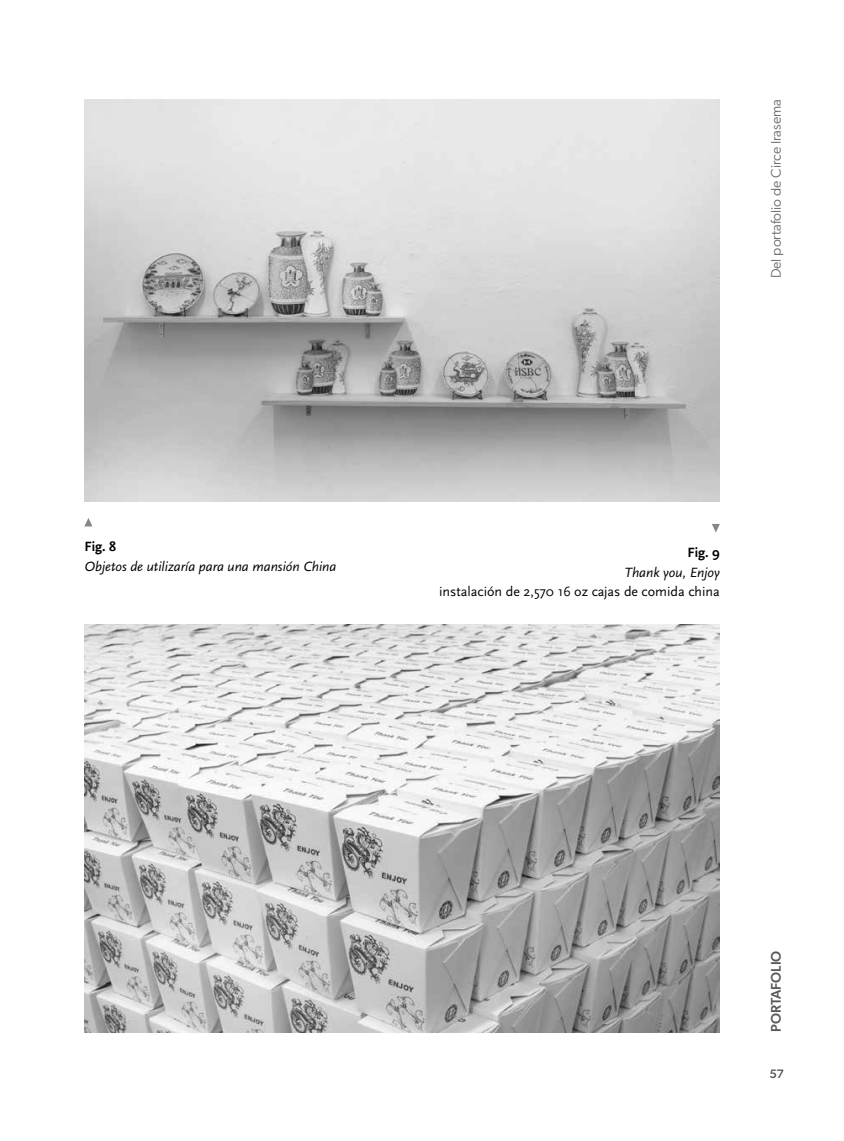
<style>
.page{position:relative;width:844px;height:1141px;background:#fff}
.page>*{position:absolute;margin:0;border:0;box-sizing:border-box;transform-origin:0 0}
.t1{font:italic 14px "Scala Sans Pro";color:#000}
.t2{font:14px "Scala Sans Pro";color:#000}
.t3{font:14px "Gibson";color:#706f6f}
.t4{font:500 14px "Gibson";color:#575756}
.t5{font:700 14px "Scala Sans Pro";color:#000}
.t6{font:500 12.25px "Gibson";color:#575756}
</style>
<div class="page">
<img style="left:84px;top:99px;width:635px;height:402px">
<img style="left:84px;top:625px;width:635px;height:408px">
<svg style="left:84px;top:518px;width:8px;height:8px"></svg>
<svg style="left:712px;top:524px;width:7px;height:9px"></svg>
<p class="t3" style="left:767px;top:278px;width:181px;rotate:-90deg">Del portafolio de Circe Irasema</p>
<p class="t5" style="left:84px;top:539px;width:33px">Fig. 8</p>
<p class="t1" style="left:84px;top:558px;width:253px">Objetos de utilizaría para una mansión China</p>
<p class="t5" style="left:687px;top:545px;width:34px">Fig. 9</p>
<p class="t1" style="left:624px;top:564px;width:97px">Thank you, Enjoy</p>
<p class="t2" style="left:439px;top:583px;width:282px">instalación de 2,570 16 oz cajas de comida china</p>
<p class="t4" style="left:767px;top:1032px;width:83px;rotate:-90deg">PORTAFOLIO</p>
<p class="t6" style="left:769px;top:1066px;width:16px">57</p>
</div>
